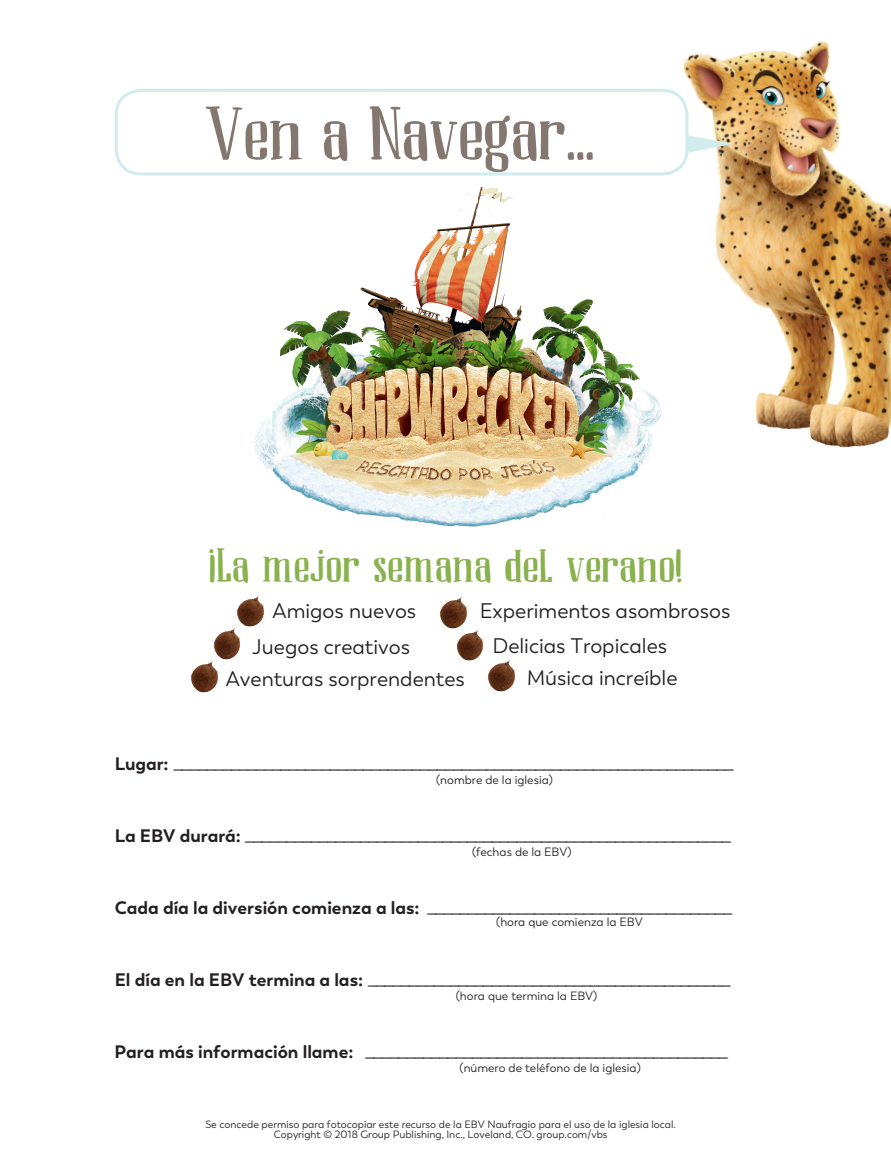
<style>
.page{position:relative;width:891px;height:1175px;background:#fff}
.page>*{position:absolute;margin:0;border:0;box-sizing:border-box;transform-origin:0 0}
.t1{font:76.5px "Ambrosine";color:#84776f}
.t2{font:48px "Ambrosine";letter-spacing:.01em;color:#89b14e}
.t3{font:21px/35.7px "Trenda";color:#231f20;text-align:right}
.t4{font:18px "Trenda";color:#231f20}
.t5{font:12px "Trenda";color:#231f20}
.t6{font:10.5px/10.1px "Trenda";color:#231f20;text-align:center}
.s1{font-weight:700}
</style>
<div class="page">
<img style="left:244px;top:174px;width:426px;height:353px">
<div style="left:115px;top:89px;width:573px;height:86px;border:3px solid #d2eced;border-radius:25px"></div>
<img style="left:672px;top:41px;width:219px;height:407px">
<svg style="left:687px;top:135px;width:46px;height:18px"></svg>
<img style="left:235px;top:595px;width:29px;height:33px">
<img style="left:191px;top:662px;width:27px;height:31px">
<img style="left:211px;top:628px;width:30px;height:35px">
<img style="left:440px;top:596px;width:28px;height:33px">
<img style="left:456px;top:629px;width:27px;height:32px">
<img style="left:488px;top:659px;width:27px;height:33px">
<h1 class="t1" style="left:204px;top:89px;width:392px">Ven a Navegar…</h1>
<h2 class="t2" style="left:208px;top:537px;width:476px">¡La mejor semana del verano!</h2>
<p class="t3" style="left:252px;top:593px;width:166px">Amigos nuevos<br>Juegos creativos</p>
<p class="t3" style="left:480px;top:593px;width:252px">Experimentos asombrosos</p>
<p class="t3" style="left:492px;top:628px;width:176px">Delicias Tropicales</p>
<p class="t3" style="left:226px;top:661px;width:241px">Aventuras sorprendentes</p>
<p class="t3" style="left:527px;top:660px;width:152px">Música increíble</p>
<p class="t4" style="left:115px;top:753px;width:621px"><span class="s1">Lugar:</span> ____________________________________________________________________</p>
<p class="t5" style="left:436px;top:772px;width:118px">(nombre de la iglesia)</p>
<p class="t4" style="left:115px;top:825px;width:619px"><span class="s1">La EBV durará:</span> ___________________________________________________________</p>
<p class="t5" style="left:472px;top:844px;width:101px">(fechas de la EBV)</p>
<p class="t4" style="left:115px;top:897px;width:620px"><span class="s1">Cada día la diversión comienza a las:</span> _____________________________________</p>
<p class="t5" style="left:496px;top:915px;width:148px">(hora que comienza la EBV</p>
<p class="t4" style="left:115px;top:969px;width:618px"><span class="s1">El día en la EBV termina a las:</span> ____________________________________________</p>
<p class="t5" style="left:456px;top:988px;width:143px">(hora que termina la EBV)</p>
<p class="t4" style="left:115px;top:1041px;width:616px"><span class="s1">Para más información llame:</span> ____________________________________________</p>
<p class="t5" style="left:460px;top:1060px;width:183px">(número de teléfono de la iglesia)</p>
<p class="t6" style="left:205px;top:1119px;width:472px">Se concede permiso para fotocopiar este recurso de la EBV Naufragio para el uso de la iglesia local.<br>Copyright © 2018 Group Publishing, Inc., Loveland, CO. group.com/vbs</p>
</div>
